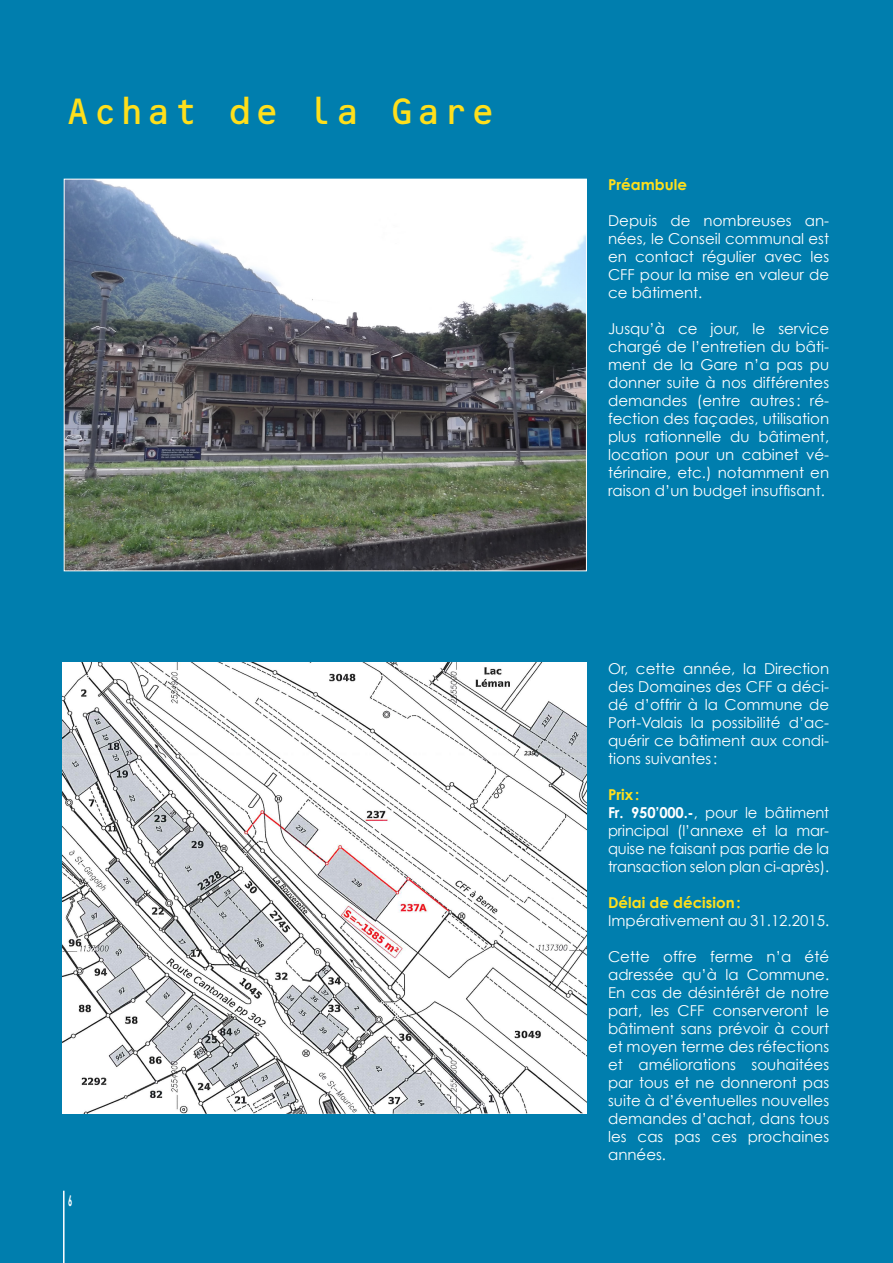
<style>
.page{position:relative;width:893px;height:1263px;background:#007eae}
.page>*{position:absolute;margin:0;border:0;box-sizing:border-box;transform-origin:0 0}
.t1{font:37.5px "OCRB A";color:#ffdf1b}
.t2{font:15px/18px "Century Gothic";color:#fff;text-align:justify}
.t3{font:700 15px "Century Gothic";color:#ffdf1b}
.t4{font:700 15px "Century Gothic";color:#fff;scale:.5 1}
.s1{font-weight:700;color:#ffdf1b}
.s2{font-weight:700}
</style>
<div class="page">
<img style="left:66px;top:181px;width:519px;height:388px">
<img style="left:63px;top:663px;width:524px;height:451px">
<hr style="left:63px;top:1191px;width:2px;height:72px;background:#fff">
<h1 class="t1" style="left:65px;top:89px;width:434px">Achat de la Gare</h1>
<p class="t4" style="left:68px;top:1191px;width:10px">6</p>
<p class="t3" style="left:608px;top:175px;width:80px">Préambule</p>
<p class="t2" style="left:608px;top:211px;width:223px">Depuis de nombreuses an&shy;nées, le Conseil communal est en contact régulier avec les CFF pour la mise en valeur de ce bâtiment.</p>
<p class="t2" style="left:608px;top:319px;width:223px">Jusqu’à ce jour, le service chargé de l’entretien du bâti&shy;ment de la Gare n’a pas pu donner suite à nos différentes demandes (entre autres: ré&shy;fection des façades, utilisation plus rationnelle du bâtiment, location pour un cabinet vé&shy;térinaire, etc.) notamment en raison d’un budget insuffisant.</p>
<p class="t2" style="left:608px;top:659px;width:223px">Or, cette année, la Direction des Domaines des CFF a déci&shy;dé d’offrir à la Commune de Port-Valais la possibilité d’ac&shy;quérir ce bâtiment aux condi&shy;tions suivantes:</p>
<p class="t2" style="left:608px;top:785px;width:223px;text-align:left"><span class="s1">Prix:<br></span><span class="s2">Fr. 950’000.-</span>, pour le bâtiment principal (l’annexe et la mar&shy;quise ne faisant pas partie de la transaction selon plan ci-après).</p>
<p class="t3" style="left:608px;top:893px;width:134px">Délai de décision:</p>
<p class="t2" style="left:608px;top:911px;width:223px">Impérativement au 31.12.2015.</p>
<p class="t2" style="left:608px;top:947px;width:223px">Cette offre ferme n’a été adressée qu’à la Commune.<br>En cas de désintérêt de notre part, les CFF conserveront le bâtiment sans prévoir à court et moyen terme des réfections et améliorations souhaitées par tous et ne donneront pas suite à d’éventuelles nouvelles demandes d’achat, dans tous les cas pas ces prochaines années.</p>
</div>
